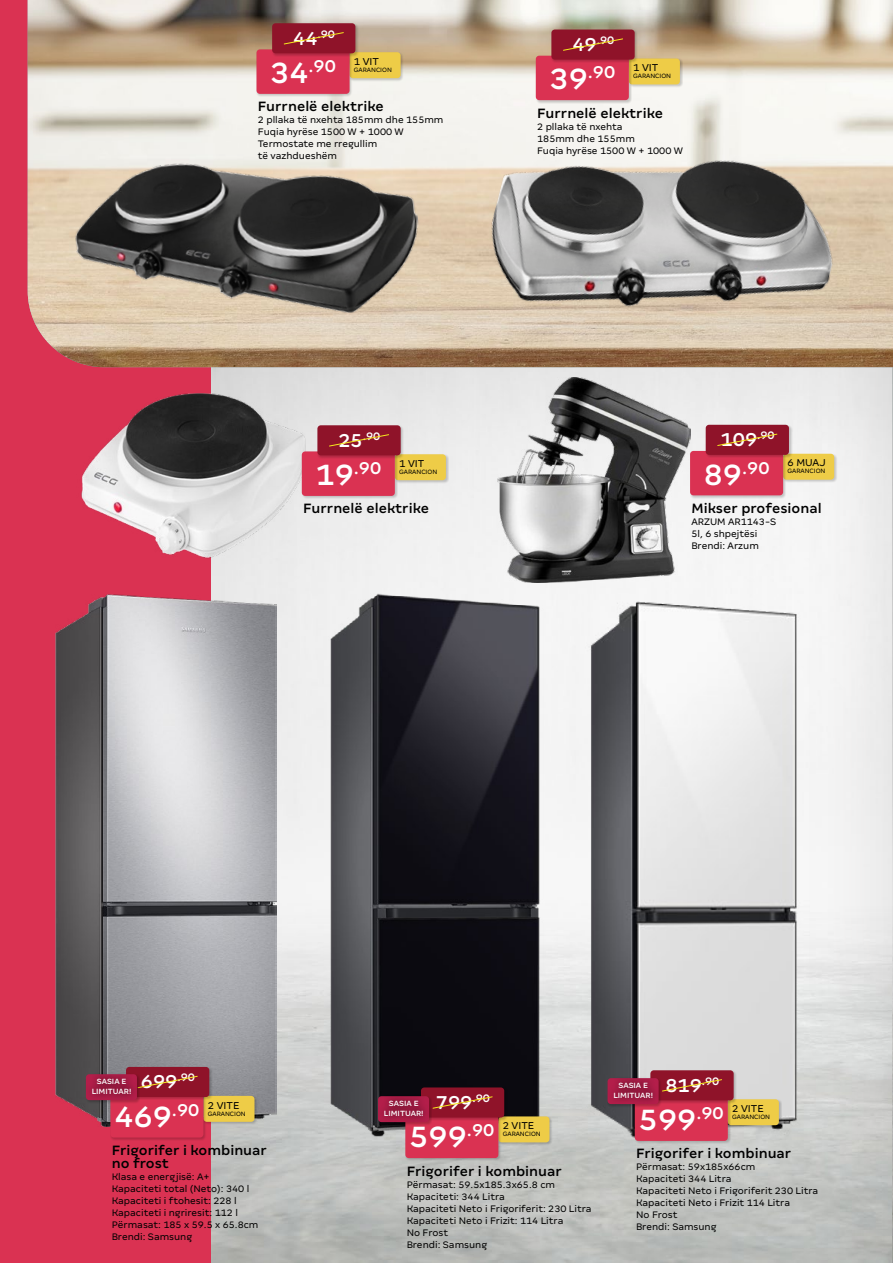
<style>
.page{position:relative;width:893px;height:1263px;background:#fff}
.page>*{position:absolute;margin:0;border:0;box-sizing:border-box;transform-origin:0 0}
.t1{font:500 33px "Margem";color:#fff}
.t2{font:500 21px "Margem";color:#fff}
.t3{font:500 19.2px "Margem";color:#fff}
.t4{font:500 15px/13.5px "Margem";color:#000}
.t5{font:500 12.3px "Margem";color:#fff}
.t6{font:11.1px "Margem";color:#000}
.t7{font:10.5px/12px "Margem";color:#000}
.t8{font:500 8.4px/10.1px "Margem";color:#fff;text-align:center}
.t9{font:6.9px "Margem";color:#000}
.s1{font-size:21px}
.s2{font-size:33px}
</style>
<div class="page">
<img style="left:210px;top:367px;width:594px;height:896px">
<svg style="left:804px;top:367px;width:89px;height:896px"></svg>
<div style="left:0;top:0;width:210px;height:1263px;background:#da3252"></div>
<img style="left:28px;top:0;width:865px;height:367px">
<img style="left:55px;top:594px;width:222px;height:533px">
<img style="left:562px;top:592px;width:257px;height:556px">
<img style="left:312px;top:572px;width:250px;height:587px">
<img style="left:453px;top:92px;width:422px;height:294px">
<img style="left:68px;top:135px;width:360px;height:210px">
<img style="left:81px;top:385px;width:246px;height:189px">
<img style="left:498px;top:377px;width:192px;height:206px">
<div style="left:349px;top:52px;width:55px;height:30px;background:#000;opacity:.2"></div>
<div style="left:350px;top:52px;width:51px;height:26px;background:#eecc47;border-radius:3px"></div>
<div style="left:256px;top:49px;width:97px;height:48px;background:#000;opacity:.2"></div>
<div style="left:256px;top:49px;width:94px;height:45px;background:#da3252;border-radius:3px"></div>
<div style="left:272px;top:23px;width:87px;height:34px;background:#000;opacity:.2"></div>
<div style="left:272px;top:23px;width:83px;height:30px;background:#8f1329;border-radius:3px"></div>
<svg style="left:283px;top:32px;width:61px;height:13px"></svg>
<div style="left:394px;top:454px;width:55px;height:30px;background:#000;opacity:.2"></div>
<div style="left:395px;top:454px;width:51px;height:26px;background:#eecc47;border-radius:3px"></div>
<div style="left:301px;top:451px;width:97px;height:48px;background:#000;opacity:.2"></div>
<div style="left:302px;top:451px;width:93px;height:45px;background:#da3252;border-radius:3px"></div>
<div style="left:317px;top:425px;width:87px;height:34px;background:#000;opacity:.2"></div>
<div style="left:317px;top:425px;width:84px;height:30px;background:#8f1329;border-radius:3px"></div>
<svg style="left:329px;top:434px;width:60px;height:13px"></svg>
<div style="left:628px;top:58px;width:55px;height:30px;background:#000;opacity:.2"></div>
<div style="left:629px;top:58px;width:51px;height:26px;background:#eecc47;border-radius:3px"></div>
<div style="left:535px;top:55px;width:97px;height:48px;background:#000;opacity:.2"></div>
<div style="left:536px;top:56px;width:93px;height:44px;background:#da3252;border-radius:3px"></div>
<div style="left:551px;top:29px;width:87px;height:34px;background:#000;opacity:.2"></div>
<div style="left:551px;top:30px;width:84px;height:30px;background:#8f1329;border-radius:3px"></div>
<svg style="left:563px;top:38px;width:60px;height:13px"></svg>
<div style="left:783px;top:453px;width:54px;height:30px;background:#000;opacity:.2"></div>
<div style="left:783px;top:454px;width:51px;height:26px;background:#eecc47;border-radius:3px"></div>
<div style="left:690px;top:450px;width:96px;height:48px;background:#000;opacity:.2"></div>
<div style="left:690px;top:451px;width:93px;height:44px;background:#da3252;border-radius:3px"></div>
<div style="left:705px;top:424px;width:87px;height:34px;background:#000;opacity:.2"></div>
<div style="left:706px;top:425px;width:83px;height:30px;background:#8f1329;border-radius:3px"></div>
<svg style="left:717px;top:433px;width:61px;height:13px"></svg>
<div style="left:727px;top:1099px;width:55px;height:30px;background:#000;opacity:.2"></div>
<div style="left:728px;top:1099px;width:51px;height:26px;background:#eecc47;border-radius:3px"></div>
<div style="left:634px;top:1096px;width:97px;height:48px;background:#000;opacity:.2"></div>
<div style="left:635px;top:1096px;width:93px;height:45px;background:#da3252;border-radius:3px"></div>
<div style="left:650px;top:1070px;width:87px;height:33px;background:#000;opacity:.2"></div>
<div style="left:650px;top:1070px;width:84px;height:30px;background:#8f1329;border-radius:3px"></div>
<svg style="left:662px;top:1079px;width:60px;height:13px"></svg>
<div style="left:203px;top:1095px;width:55px;height:30px;background:#000;opacity:.2"></div>
<div style="left:203px;top:1096px;width:51px;height:26px;background:#eecc47;border-radius:3px"></div>
<div style="left:110px;top:1093px;width:97px;height:48px;background:#000;opacity:.2"></div>
<div style="left:110px;top:1093px;width:93px;height:44px;background:#da3252;border-radius:3px"></div>
<div style="left:126px;top:1066px;width:87px;height:34px;background:#000;opacity:.2"></div>
<div style="left:126px;top:1067px;width:83px;height:30px;background:#8f1329;border-radius:3px"></div>
<svg style="left:140px;top:1075px;width:58px;height:13px"></svg>
<div style="left:85px;top:1074px;width:55px;height:30px;background:#000;opacity:.2"></div>
<div style="left:85px;top:1072px;width:54px;height:30px;background:#000;opacity:.75"></div>
<div style="left:607px;top:1078px;width:55px;height:30px;background:#000;opacity:.2"></div>
<div style="left:606px;top:1076px;width:54px;height:30px;background:#000;opacity:.75"></div>
<div style="left:498px;top:1116px;width:55px;height:30px;background:#000;opacity:.2"></div>
<div style="left:498px;top:1116px;width:51px;height:26px;background:#eecc47;border-radius:3px"></div>
<div style="left:405px;top:1113px;width:97px;height:48px;background:#000;opacity:.2"></div>
<div style="left:405px;top:1113px;width:93px;height:45px;background:#da3252;border-radius:3px"></div>
<div style="left:421px;top:1087px;width:87px;height:34px;background:#000;opacity:.2"></div>
<div style="left:421px;top:1087px;width:83px;height:30px;background:#8f1329;border-radius:3px"></div>
<svg style="left:432px;top:1096px;width:61px;height:13px"></svg>
<div style="left:378px;top:1096px;width:54px;height:30px;background:#000;opacity:.2"></div>
<div style="left:377px;top:1094px;width:54px;height:30px;background:#000;opacity:.75"></div>
<p class="t5" style="left:293px;top:27px;width:43px"><span class="s1">44</span>.90</p>
<p class="t6" style="left:354px;top:55px;width:27px">1 VIT</p>
<p class="t9" style="left:354px;top:66px;width:40px">GARANCION</p>
<h3 class="t4" style="left:258px;top:100px;width:127px">Furrnelë elektrike</h3>
<p class="t7" style="left:258px;top:114px;width:187px">2 pllaka të nxehta 185mm dhe 155mm<br>Fuqia hyrëse 1500 W + 1000 W<br>Termostate me rregullim<br>të vazhdueshëm</p>
<h3 class="t3" style="left:270px;top:55px;width:67px"><span class="s2">34</span>.90</h3>
<p class="t5" style="left:572px;top:33px;width:43px"><span class="s1">49</span>.90</p>
<p class="t6" style="left:633px;top:61px;width:27px">1 VIT</p>
<p class="t9" style="left:633px;top:72px;width:40px">GARANCION</p>
<h3 class="t4" style="left:537px;top:106px;width:127px">Furrnelë elektrike</h3>
<p class="t7" style="left:537px;top:120px;width:147px">2 pllaka të nxehta<br>185mm dhe 155mm<br>Fuqia hyrëse 1500 W + 1000 W</p>
<h3 class="t3" style="left:549px;top:61px;width:67px"><span class="s2">39</span>.90</h3>
<p class="t5" style="left:338px;top:429px;width:43px"><span class="s1">25</span>.90</p>
<h2 class="t2" style="left:721px;top:427px;width:55px">109<sup>.90</sup></h2>
<p class="t6" style="left:399px;top:457px;width:27px">1 VIT</p>
<p class="t9" style="left:399px;top:468px;width:40px">GARANCION</p>
<h3 class="t4" style="left:303px;top:502px;width:127px">Furrnelë elektrike</h3>
<h3 class="t3" style="left:316px;top:457px;width:67px"><span class="s2">19</span>.90</h3>
<p class="t6" style="left:787px;top:456px;width:40px">6 MUAJ</p>
<p class="t9" style="left:787px;top:467px;width:40px">GARANCION</p>
<h3 class="t4" style="left:691px;top:501px;width:132px">Mikser profesional</h3>
<p class="t7" style="left:691px;top:515px;width:86px">ARZUM AR1143-S<br>5l, 6 shpejtësi<br>Brendi: Arzum</p>
<h3 class="t3" style="left:704px;top:456px;width:67px"><span class="s2">89</span>.90</h3>
<p class="t8" style="left:97px;top:1076px;width:31px">SASIA E</p>
<p class="t5" style="left:177px;top:1070px;width:19px">.90</p>
<p class="t8" style="left:92px;top:1086px;width:41px">LIMITUAR!</p>
<p class="t8" style="left:613px;top:1080px;width:41px">SASIA E<br>LIMITUAR!</p>
<p class="t6" style="left:503px;top:1119px;width:33px">2 VITE</p>
<p class="t9" style="left:503px;top:1130px;width:40px">GARANCION</p>
<h3 class="t4" style="left:407px;top:1164px;width:157px">Frigorifer i kombinuar</h3>
<p class="t7" style="left:407px;top:1178px;width:186px">Përmasat: 59.5x185.3x65.8 cm<br>Kapaciteti: 344 Litra<br>Kapaciteti Neto i Frigoriferit: 230 Litra<br>Kapaciteti Neto i Frizit: 114 Litra<br>No Frost<br>Brendi: Samsung</p>
<h2 class="t2" style="left:141px;top:1069px;width:38px">699</h2>
<h2 class="t2" style="left:665px;top:1073px;width:55px">819<sup>.90</sup></h2>
<h2 class="t2" style="left:436px;top:1090px;width:55px">799<sup>.90</sup></h2>
<p class="t8" style="left:384px;top:1098px;width:41px">SASIA E<br>LIMITUAR!</p>
<p class="t6" style="left:208px;top:1098px;width:33px">2 VITE</p>
<p class="t9" style="left:208px;top:1109px;width:40px">GARANCION</p>
<h3 class="t4" style="left:112px;top:1143px;width:157px">Frigorifer i kombinuar no frost</h3>
<p class="t7" style="left:112px;top:1171px;width:148px">Klasa e energjisë: A+<br>Kapaciteti total (Neto): 340 l<br>Kapaciteti i ftohesit: 228 l<br>Kapaciteti i ngriresit: 112 l<br>Përmasat: 185 x 59.5 x 65.8cm<br>Brendi: Samsung</p>
<h1 class="t1" style="left:115px;top:1097px;width:86px">469<sup>.90</sup></h1>
<p class="t6" style="left:732px;top:1102px;width:33px">2 VITE</p>
<p class="t9" style="left:732px;top:1113px;width:40px">GARANCION</p>
<h3 class="t4" style="left:636px;top:1147px;width:157px">Frigorifer i kombinuar</h3>
<p class="t7" style="left:636px;top:1161px;width:184px">Përmasat: 59x185x66cm<br>Kapaciteti 344 Litra<br>Kapaciteti Neto i Frigoriferit 230 Litra<br>Kapaciteti Neto i Frizit 114 Litra<br>No Frost<br>Brendi: Samsung</p>
<h1 class="t1" style="left:639px;top:1100px;width:86px">599<sup>.90</sup></h1>
<h1 class="t1" style="left:409px;top:1117px;width:86px">599<sup>.90</sup></h1>
</div>
